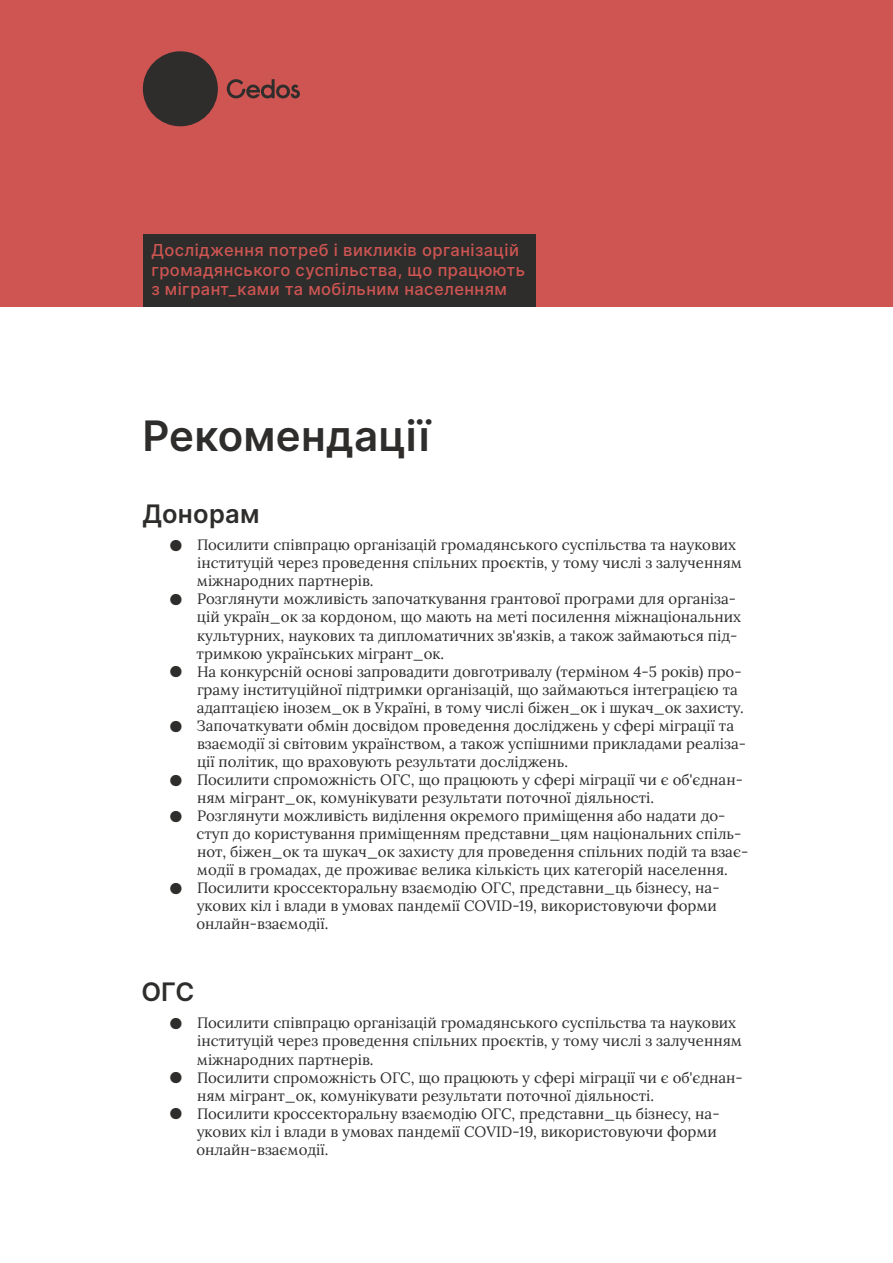
<style>
.page{position:relative;width:893px;height:1263px;background:#fff}
.page>*{position:absolute;margin:0;border:0;box-sizing:border-box;transform-origin:0 0}
.t1{font:600 42px "Inter";letter-spacing:.01em;color:#2e2d2c}
.t2{font:600 25.5px "Inter";letter-spacing:.01em;color:#2e2d2c}
.t3{font:500 16.5px/19.5px "Inter";letter-spacing:.025em;color:#cf5552}
.t4{font:15px/18px "Lora";color:#2e2d2c}
.s1{font-family:"Inter"}
</style>
<div class="page">
<div style="left:0;top:0;width:893px;height:307px;background:#cf5552"></div>
<svg style="left:143px;top:51px;width:157px;height:75px"></svg>
<div style="left:143px;top:235px;width:393px;height:72px;background:#2e2d2c"></div>
<p class="t3" style="left:151px;top:240px;width:375px">Дослідження потреб і викликів організацій громадянського суспільства, що працюють з мігрант_ками та мобільним населенням</p>
<h1 class="t1" style="left:143px;top:405px;width:289px">Рекомендації</h1>
<h2 class="t2" style="left:143px;top:495px;width:119px">Донорам</h2>
<p class="t4" style="left:197px;top:535px;width:546px;text-indent:-28px"><span class="s1">●</span> Посилити співпрацю організацій громадянського суспільства та наукових інституцій через проведення спільних проєктів, у тому числі з залученням міжнародних партнерів.</p>
<p class="t4" style="left:197px;top:589px;width:546px;text-indent:-28px"><span class="s1">●</span> Розглянути можливість започаткування грантової програми для організа&shy;цій україн_ок за кордоном, що мають на меті посилення міжнаціональних культурних, наукових та дипломатичних зв'язків, а також займаються під&shy;тримкою українських мігрант_ок.</p>
<p class="t4" style="left:197px;top:661px;width:549px;text-indent:-28px"><span class="s1">●</span> На конкурсній основі запровадити довготривалу (терміном 4-5 років) про&shy;граму інституційної підтримки організацій, що займаються інтеграцією та адаптацією інозем_ок в Україні, в тому числі біжен_ок і шукач_ок захисту.</p>
<p class="t4" style="left:197px;top:715px;width:551px;text-indent:-28px"><span class="s1">●</span> Започаткувати обмін досвідом проведення досліджень у сфері міграції та взаємодії зі світовим українством, а також успішними прикладами реаліза&shy;ції політик, що враховують результати досліджень.</p>
<p class="t4" style="left:197px;top:770px;width:547px;text-indent:-28px"><span class="s1">●</span> Посилити спроможність ОГС, що працюють у сфері міграції чи є об'єднан&shy;ням мігрант_ок, комунікувати результати поточної діяльності.</p>
<p class="t4" style="left:196px;top:806px;width:553px;text-indent:-27px"><span class="s1">●</span> Розглянути можливість виділення окремого приміщення або надати до&shy;ступ до користування приміщенням представни_цям національних спіль&shy;нот, біжен_ок та шукач_ок захисту для проведення спільних подій та взає&shy;модії в громадах, де проживає велика кількість цих категорій населення.</p>
<p class="t4" style="left:196px;top:878px;width:525px;text-indent:-27px"><span class="s1">●</span> Посилити кроссекторальну взаємодію ОГС, представни_ць бізнесу, на&shy;укових кіл і влади в умовах пандемії COVID-19, використовуючи форми онлайн-взаємодії.</p>
<h2 class="t2" style="left:142px;top:973px;width:54px">ОГС</h2>
<p class="t4" style="left:197px;top:1013px;width:546px;text-indent:-28px"><span class="s1">●</span> Посилити співпрацю організацій громадянського суспільства та наукових інституцій через проведення спільних проєктів, у тому числі з залученням міжнародних партнерів.</p>
<p class="t4" style="left:197px;top:1067px;width:547px;text-indent:-28px"><span class="s1">●</span> Посилити спроможність ОГС, що працюють у сфері міграції чи є об'єднан&shy;ням мігрант_ок, комунікувати результати поточної діяльності.</p>
<p class="t4" style="left:196px;top:1103px;width:525px;text-indent:-27px"><span class="s1">●</span> Посилити кроссекторальну взаємодію ОГС, представни_ць бізнесу, на&shy;укових кіл і влади в умовах пандемії COVID-19, використовуючи форми онлайн-взаємодії.</p>
</div>
